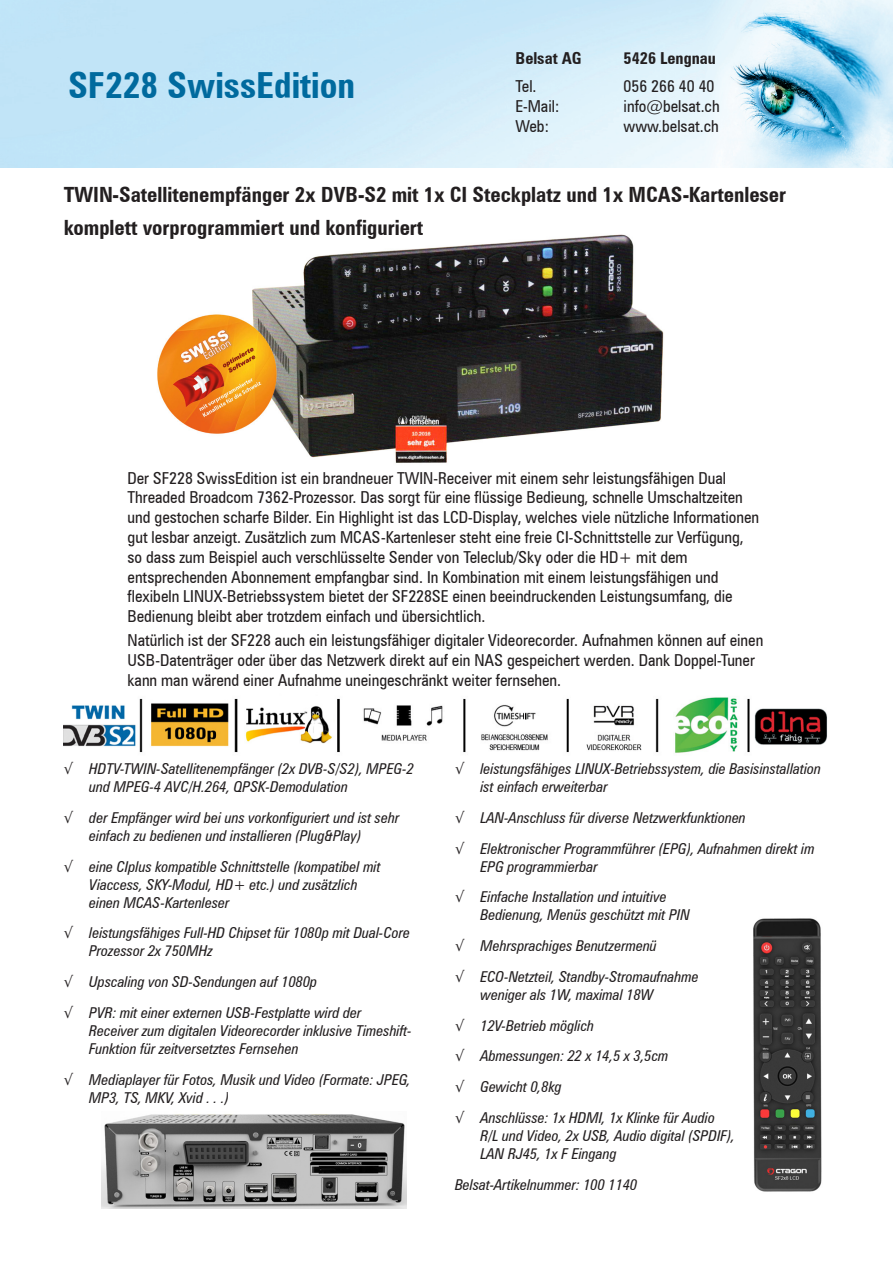
<style>
.page{position:relative;width:893px;height:1263px;background:#fff}
.page>*{position:absolute;margin:0;border:0;box-sizing:border-box;transform-origin:0 0}
.Titel_1{font:700 condensed 36px "Zurich BT";color:#006a9e}
.Fliesstext_1{font:700 condensed 21px "Zurich BT";color:#231f20}
.Fliesstext_1-2{font:condensed 16.5px/19.8px "Zurich BT";color:#231f20}
.Fliesstext_1-3{font:700 condensed 16.5px "Zurich BT";color:#231f20}
.Aufzählung_1{font:italic condensed 15px/18px "Zurich BT";color:#231f20}
</style>
<div class="page">
<img style="left:157px;top:234px;width:507px;height:229px">
<img style="left:0;top:0;width:893px;height:167px">
<img style="left:64px;top:697px;width:763px;height:56px">
<img style="left:101px;top:1114px;width:305px;height:95px">
<img style="left:753px;top:918px;width:69px;height:274px">
<p class="Titel_1" style="left:68px;top:64px;width:289px">SF228 SwissEdition</p>
<p class="Fliesstext_1-3" style="left:516px;top:48px;width:68px">Belsat AG</p>
<p class="Fliesstext_1-3" style="left:624px;top:48px;width:94px">5426 Lengnau</p>
<p class="Fliesstext_1-2" style="left:516px;top:76px;width:22px">Tel.</p>
<p class="Fliesstext_1-2" style="left:624px;top:76px;width:92px">056 266 40 40</p>
<p class="Fliesstext_1-2" style="left:516px;top:96px;width:45px">E-Mail:</p>
<p class="Fliesstext_1-2" style="left:624px;top:96px;width:98px">info@belsat.ch</p>
<p class="Fliesstext_1-2" style="left:516px;top:116px;width:35px">Web:</p>
<p class="Fliesstext_1-2" style="left:624px;top:116px;width:97px">www.belsat.ch</p>
<p class="Fliesstext_1" style="left:64px;top:181px;width:724px">TWIN-Satellitenempfänger 2x DVB-S2 mit 1x CI Steckplatz und 1x MCAS-Kartenleser</p>
<p class="Fliesstext_1" style="left:64px;top:215px;width:361px">komplett vorprogrammiert und konfiguriert</p>
<p class="Fliesstext_1-2" style="left:128px;top:468px;width:633px">Der SF228 SwissEdition ist ein brandneuer TWIN-Receiver mit einem sehr leistungsfähigen Dual Threaded Broadcom 7362-Prozessor. Das sorgt für eine flüssige Bedieung, schnelle Umschaltzeiten und gestochen scharfe Bilder. Ein Highlight ist das LCD-Display, welches viele nützliche Informationen gut lesbar anzeigt. Zusätzlich zum MCAS-Kartenleser steht eine freie CI-Schnittstelle zur Verfügung, so dass zum Beispiel auch verschlüsselte Sender von Teleclub/Sky oder die HD+ mit dem entsprechenden Abonnement empfangbar sind. In Kombination mit einem leistungsfähigen und flexibeln LINUX-Betriebssystem bietet der SF228SE einen beeindruckenden Leistungsumfang, die Bedienung bleibt aber trotzdem einfach und übersichtlich.</p>
<p class="Fliesstext_1-2" style="left:128px;top:630px;width:637px">Natürlich ist der SF228 auch ein leistungsfähiger digitaler Videorecorder. Aufnahmen können auf einen<br>USB-Datenträger oder über das Netzwerk direkt auf ein NAS gespeichert werden. Dank Doppel-Tuner kann man wärend einer Aufnahme uneingeschränkt weiter fernsehen.</p>
<p class="Aufzählung_1" style="left:89px;top:759px;width:326px;text-indent:-26px">√ HDTV-TWIN-Satellitenempfänger (2x DVB-S/S2), MPEG-2 und MPEG-4 AVC/H.264, QPSK-Demodulation</p>
<p class="Aufzählung_1" style="left:89px;top:808px;width:312px;text-indent:-26px">√ der Empfänger wird bei uns vorkonfiguriert und ist sehr einfach zu bedienen und installieren (Plug&amp;Play)</p>
<p class="Aufzählung_1" style="left:89px;top:857px;width:293px;text-indent:-26px">√ eine CIplus kompatible Schnittstelle (kompatibel mit<br>Viaccess, SKY-Modul, HD+ etc.) und zusätzlich einen MCAS-Kartenleser</p>
<p class="Aufzählung_1" style="left:89px;top:924px;width:322px;text-indent:-26px">√ leistungsfähiges Full-HD Chipset für 1080p mit Dual-Core<br>Prozessor 2x 750MHz</p>
<p class="Aufzählung_1" style="left:64px;top:972px;width:255px">√ Upscaling von SD-Sendungen auf 1080p</p>
<p class="Aufzählung_1" style="left:89px;top:1003px;width:324px;text-indent:-26px">√ PVR: mit einer externen USB-Festplatte wird der<br>Receiver zum digitalen Videorecorder inklusive Timeshift-<br>Funktion für zeitversetztes Fernsehen</p>
<p class="Aufzählung_1" style="left:89px;top:1070px;width:323px;text-indent:-26px">√ Mediaplayer für Fotos, Musik und Video (Formate: JPEG,<br>MP3, TS, MKV, Xvid . . .)</p>
<p class="Aufzählung_1" style="left:480px;top:759px;width:342px;text-indent:-26px">√ leistungsfähiges LINUX-Betriebssystem, die Basisinstallation ist einfach erweiterbar</p>
<p class="Aufzählung_1" style="left:455px;top:808px;width:292px">√ LAN-Anschluss für diverse Netzwerkfunktionen</p>
<p class="Aufzählung_1" style="left:480px;top:839px;width:336px;text-indent:-26px">√ Elektronischer Programmführer (EPG), Aufnahmen direkt im<br>EPG programmierbar</p>
<p class="Aufzählung_1" style="left:480px;top:888px;width:211px;text-indent:-26px">√ Einfache Installation und intuitive<br>Bedienung, Menüs geschützt mit PIN</p>
<p class="Aufzählung_1" style="left:455px;top:936px;width:203px">√ Mehrsprachiges Benutzermenü</p>
<p class="Aufzählung_1" style="left:480px;top:967px;width:220px;text-indent:-26px">√ ECO-Netzteil, Standby-Stromaufnahme weniger als 1W, maximal 18W</p>
<p class="Aufzählung_1" style="left:455px;top:1016px;width:141px">√ 12V-Betrieb möglich</p>
<p class="Aufzählung_1" style="left:455px;top:1047px;width:215px">√ Abmessungen: 22 x 14,5 x 3,5cm</p>
<p class="Aufzählung_1" style="left:455px;top:1078px;width:108px">√ Gewicht 0,8kg</p>
<p class="Aufzählung_1" style="left:480px;top:1108px;width:256px;text-indent:-26px">√ Anschlüsse: 1x HDMI, 1x Klinke für Audio<br>R/L und Video, 2x USB, Audio digital (SPDIF),<br>LAN RJ45, 1x F Eingang</p>
<p class="Aufzählung_1" style="left:455px;top:1175px;width:184px">Belsat-Artikelnummer: 100 1140</p>
</div>
